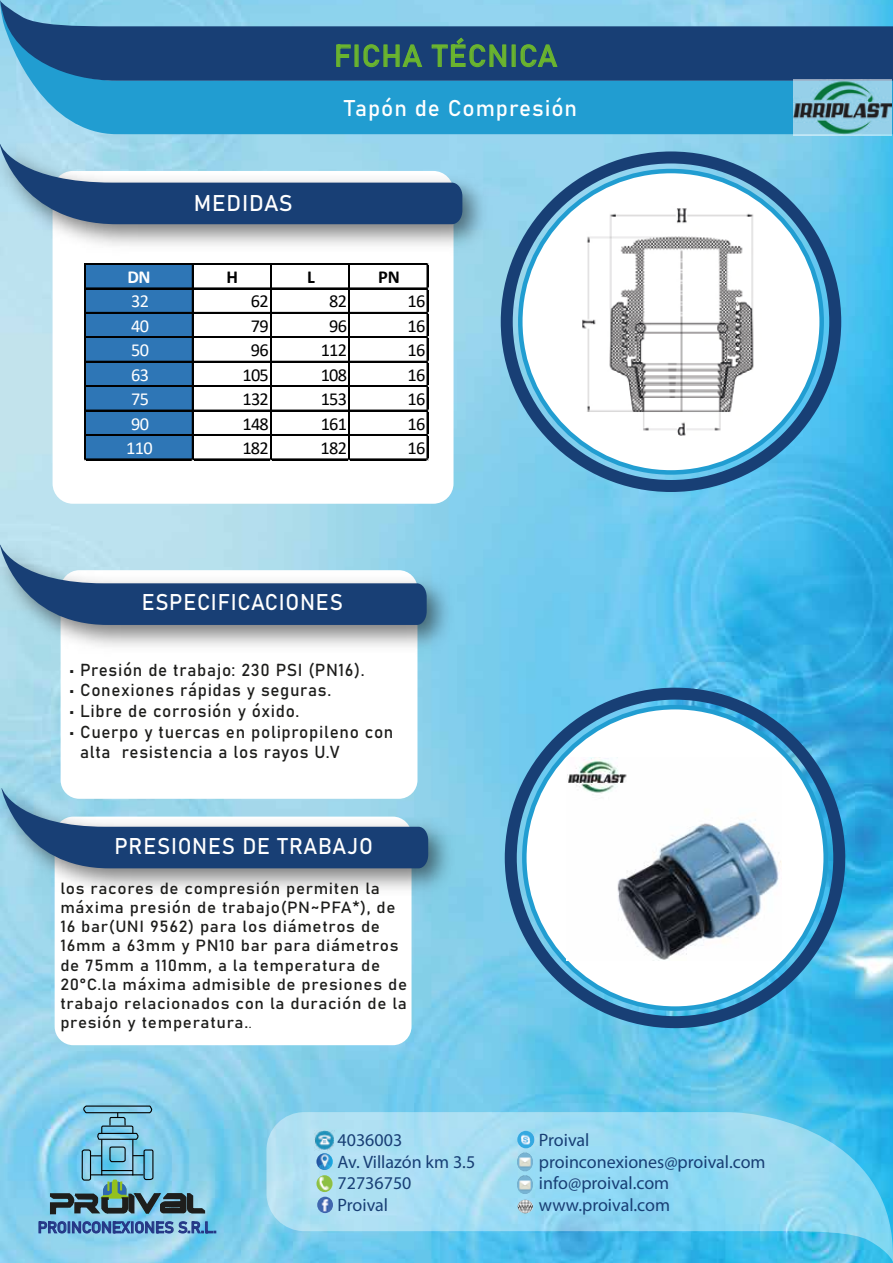
<style>
.page{position:relative;width:893px;height:1263px;background:#fff}
.page>*{position:absolute;margin:0;border:0;box-sizing:border-box;transform-origin:0 0}
.t1{font:30px "Bahnschrift";letter-spacing:.04em;color:#6ab42f}
.t2{font:22.5px "Bahnschrift";letter-spacing:.04em;color:#fff;scale:.95 1}
.t3{font:22.5px "Bahnschrift";letter-spacing:.04em;color:#fff}
.t4{font:18.3px "Calibri";letter-spacing:-.04em;color:#000}
.t5{font:18.3px "Calibri";letter-spacing:-.04em;color:#fff}
.t6{font:700 18.3px "Calibri";color:#000}
.t7{font:700 18.3px "Calibri";color:#fff}
.t8{font:18px/21.6px "Myriad Pro";color:#183f75}
.t9{font:17.1px/20.5px "Bahnschrift";letter-spacing:.04em;color:#1d1d1b}
.t10{font:16.05px/19.2px "Bahnschrift";letter-spacing:.04em;color:#1d1d1b;scale:1.06 1}
.t11{font:15.45px "Bahnschrift";color:#253786}
.s1{font-size:11.55px}
</style>
<div class="page">
<img style="left:0;top:134px;width:893px;height:1129px">
<div style="left:53px;top:171px;width:400px;height:333px;background:#fff;border-radius:20px"></div>
<div style="left:0;top:81px;width:893px;height:53px;background:#219dd1"></div>
<svg style="left:266px;top:1112px;width:627px;height:151px"></svg>
<svg style="left:38px;top:1104px;width:178px;height:130px"></svg>
<img style="left:0;top:127px;width:497px;height:132px">
<svg style="left:0;top:144px;width:462px;height:80px"></svg>
<img style="left:517px;top:1131px;width:17px;height:17px;border-radius:9px">
<img style="left:316px;top:1153px;width:17px;height:17px;border-radius:8px">
<img style="left:315px;top:1131px;width:19px;height:19px">
<img style="left:316px;top:1175px;width:17px;height:17px;border-radius:8px">
<img style="left:317px;top:1197px;width:16px;height:16px;border-radius:8px">
<img style="left:517px;top:1152px;width:16px;height:19px">
<img style="left:517px;top:1175px;width:16px;height:19px">
<img style="left:518px;top:1200px;width:15px;height:13px">
<svg style="left:0;top:0;width:893px;height:81px;fill:#183f75"></svg>
<div style="left:336px;top:45px;width:4px;height:22px;border:1px solid #6ab42f"></div>
<div style="left:338px;top:54px;width:11px;height:4px;border:1px solid #6ab42f"></div>
<div style="left:338px;top:45px;width:13px;height:4px;border:1px solid #6ab42f"></div>
<div style="left:354px;top:45px;width:5px;height:22px;border:1px solid #6ab42f"></div>
<svg style="left:363px;top:44px;width:17px;height:24px"></svg>
<div style="left:396px;top:45px;width:4px;height:22px;border:1px solid #6ab42f"></div>
<div style="left:383px;top:45px;width:5px;height:22px;border:1px solid #6ab42f"></div>
<div style="left:385px;top:54px;width:13px;height:4px;border:1px solid #6ab42f"></div>
<svg style="left:402px;top:44px;width:21px;height:24px"></svg>
<div style="left:438px;top:46px;width:4px;height:21px;border:1px solid #6ab42f"></div>
<div style="left:432px;top:45px;width:16px;height:4px;border:1px solid #6ab42f"></div>
<svg style="left:450px;top:37px;width:57px;height:31px"></svg>
<div style="left:512px;top:45px;width:4px;height:22px;border:1px solid #6ab42f"></div>
<svg style="left:520px;top:44px;width:38px;height:24px"></svg>
<div style="left:501px;top:151px;width:340px;height:341px;border:12px solid #183f75;border-radius:50%"></div>
<div style="left:520px;top:171px;width:302px;height:301px;background:#fff;border-radius:50%"></div>
<div style="left:505px;top:688px;width:340px;height:340px;border:12px solid #183f75;border-radius:50%"></div>
<div style="left:524px;top:707px;width:302px;height:301px;background:#fff;border-radius:50%"></div>
<img style="left:793px;top:79px;width:98px;height:56px">
<div style="left:61px;top:570px;width:356px;height:229px;background:#fff;border-radius:19px"></div>
<img style="left:0;top:527px;width:461px;height:132px">
<svg style="left:0;top:545px;width:427px;height:80px"></svg>
<div style="left:55px;top:817px;width:356px;height:228px;background:#fff;border-radius:19px"></div>
<img style="left:0;top:771px;width:463px;height:132px">
<svg style="left:2px;top:788px;width:426px;height:80px"></svg>
<img style="left:582px;top:208px;width:172px;height:228px">
<div style="left:86px;top:265px;width:107px;height:195px;background:#2e76b6"></div>
<hr style="left:86px;top:263px;width:342px;height:2px;background:#000">
<hr style="left:86px;top:288px;width:342px;height:1px;background:#000">
<hr style="left:86px;top:312px;width:342px;height:2px;background:#000">
<hr style="left:86px;top:336px;width:342px;height:1px;background:#000">
<hr style="left:86px;top:337px;width:342px;height:1px;background:#000">
<hr style="left:86px;top:361px;width:342px;height:1px;background:#000">
<hr style="left:86px;top:385px;width:342px;height:1px;background:#000">
<hr style="left:86px;top:386px;width:342px;height:1px;background:#000">
<hr style="left:86px;top:410px;width:342px;height:1px;background:#000">
<hr style="left:86px;top:434px;width:342px;height:2px;background:#000">
<hr style="left:85px;top:263px;width:1px;height:197px;background:#000">
<hr style="left:192px;top:265px;width:1px;height:195px;background:#000">
<hr style="left:270px;top:265px;width:2px;height:195px;background:#000">
<hr style="left:348px;top:265px;width:1px;height:195px;background:#000">
<hr style="left:349px;top:265px;width:1px;height:195px;background:#000">
<hr style="left:86px;top:459px;width:342px;height:1px;background:#000">
<hr style="left:427px;top:265px;width:1px;height:195px;background:#000">
<img style="left:567px;top:757px;width:215px;height:203px">
<h1 class="t1" style="left:334px;top:33px;width:225px">FICHA TÉCNICA</h1>
<h2 class="t3" style="left:194px;top:186px;width:100px">MEDIDAS</h2>
<h2 class="t3" style="left:344px;top:91px;width:234px">Tapón de Compresión</h2>
<p class="t7" style="left:127px;top:264px;width:25px">DN</p>
<p class="t6" style="left:226px;top:264px;width:13px">H</p>
<p class="t6" style="left:307px;top:264px;width:9px">L</p>
<p class="t6" style="left:378px;top:264px;width:23px">PN</p>
<p class="t5" style="left:131px;top:289px;width:19px">32</p>
<p class="t4" style="left:251px;top:289px;width:19px">62</p>
<p class="t4" style="left:329px;top:289px;width:19px">82</p>
<p class="t4" style="left:407px;top:289px;width:19px">16</p>
<p class="t5" style="left:131px;top:313px;width:19px">40</p>
<p class="t4" style="left:251px;top:313px;width:19px">79</p>
<p class="t4" style="left:329px;top:313px;width:19px">96</p>
<p class="t4" style="left:407px;top:313px;width:19px">16</p>
<p class="t5" style="left:131px;top:338px;width:19px">50</p>
<p class="t4" style="left:251px;top:338px;width:19px">96</p>
<p class="t4" style="left:321px;top:338px;width:28px">112</p>
<p class="t4" style="left:407px;top:338px;width:19px">16</p>
<p class="t5" style="left:131px;top:362px;width:19px">63</p>
<p class="t4" style="left:242px;top:362px;width:28px">105</p>
<p class="t4" style="left:321px;top:362px;width:28px">108</p>
<p class="t4" style="left:407px;top:362px;width:19px">16</p>
<p class="t5" style="left:131px;top:386px;width:19px">75</p>
<p class="t4" style="left:242px;top:386px;width:28px">132</p>
<p class="t4" style="left:321px;top:386px;width:28px">153</p>
<p class="t4" style="left:407px;top:386px;width:19px">16</p>
<p class="t5" style="left:131px;top:411px;width:19px">90</p>
<p class="t4" style="left:242px;top:411px;width:28px">148</p>
<p class="t4" style="left:321px;top:411px;width:28px">161</p>
<p class="t4" style="left:408px;top:411px;width:19px">16</p>
<p class="t5" style="left:126px;top:435px;width:28px">110</p>
<p class="t4" style="left:242px;top:435px;width:28px">182</p>
<p class="t4" style="left:321px;top:435px;width:28px">182</p>
<p class="t4" style="left:407px;top:435px;width:19px">16</p>
<h2 class="t2" style="left:142px;top:585px;width:213px">ESPECIFICACIONES</h2>
<p class="t9" style="left:70px;top:658px;width:297px">• Presión de trabajo: 230 PSI (PN16).</p>
<p class="t9" style="left:70px;top:679px;width:263px">• Conexiones rápidas y seguras.</p>
<p class="t9" style="left:70px;top:699px;width:231px">• Libre de corrosión y óxido.</p>
<p class="t9" style="left:80px;top:720px;width:315px;text-indent:-11px">• Cuerpo y tuercas en polipropileno con alta resistencia a los rayos U.V</p>
<h2 class="t2" style="left:115px;top:829px;width:274px">PRESIONES DE TRABAJO</h2>
<p class="t10" style="left:60px;top:877px;width:329px">los racores de compresión permiten la máxima presión de trabajo(PN~PFA*), de 16 bar(UNI 9562) para los diámetros de 16mm a 63mm y PN10 bar para diámetros de 75mm a 110mm, a la temperatura de 20°C.la máxima admisible de presiones de trabajo relacionados con la duración de la presión y temperatura.<span class="s1">.</span></p>
<p class="t11" style="left:38px;top:1216px;width:180px">PROINCONEXIONES S.R.L.</p>
<p class="t8" style="left:338px;top:1129px;width:139px">4036003<br>Av. Villazón km 3.5<br>72736750<br>Proival</p>
<p class="t8" style="left:539px;top:1129px;width:228px">Proival proinconexiones@proival.com info@proival.com www.proival.com</p>
</div>
